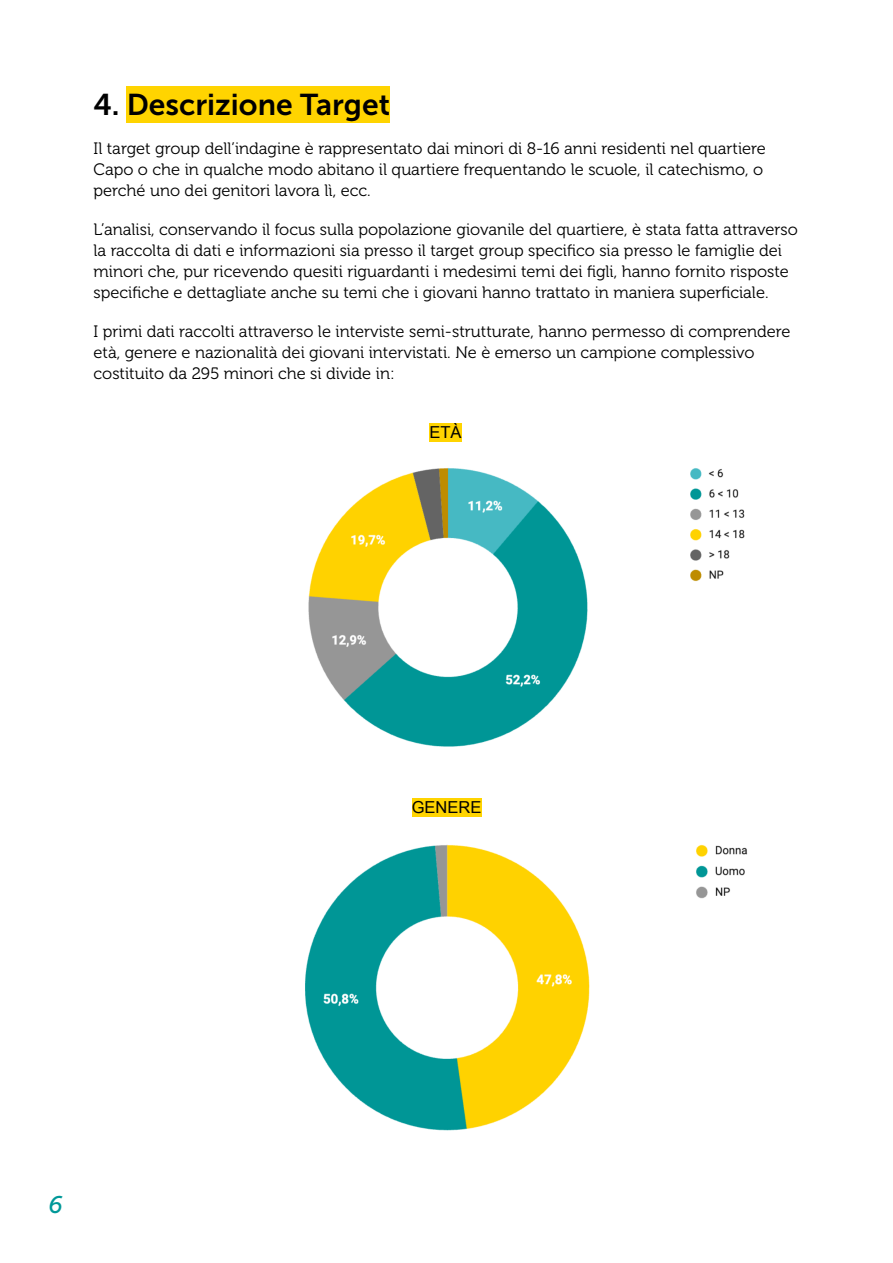
<style>
.page{position:relative;width:893px;height:1263px;background:#fff}
.page>*{position:absolute;margin:0;border:0;box-sizing:border-box;transform-origin:0 0}
.t1{font:30px "Museo Sans 700";color:#000}
.t2{font:italic 24px "Museo Sans 500";color:#009898}
.t3{font:16.5px "Museo 300";color:#000}
.t4{font:16.5px "Arial";color:#000}
</style>
<div class="page">
<div style="left:127px;top:87px;width:263px;height:36px;background:#ffd400"></div>
<img style="left:308px;top:468px;width:437px;height:279px">
<img style="left:305px;top:844px;width:443px;height:287px">
<div style="left:429px;top:423px;width:32px;height:19px;background:#ffd400"></div>
<div style="left:412px;top:798px;width:69px;height:18px;background:#ffd400"></div>
<p class="t1" style="left:94px;top:92px;width:298px">4. Descrizione Target</p>
<p class="t3" style="left:94px;top:141px;width:674px">Il target group dell’indagine è rappresentato dai minori di 8-16 anni residenti nel quartiere</p>
<p class="t3" style="left:94px;top:162px;width:671px">Capo o che in qualche modo abitano il quartiere frequentando le scuole, il catechismo, o</p>
<p class="t3" style="left:94px;top:183px;width:279px">perché uno dei genitori lavora lì, ecc.</p>
<p class="t3" style="left:94px;top:222px;width:706px">L’analisi, conservando il focus sulla popolazione giovanile del quartiere, è stata fatta attraverso</p>
<p class="t3" style="left:94px;top:243px;width:690px">la raccolta di dati e informazioni sia presso il target group specifico sia presso le famiglie dei</p>
<p class="t3" style="left:94px;top:264px;width:697px">minori che, pur ricevendo quesiti riguardanti i medesimi temi dei figli, hanno fornito risposte</p>
<p class="t3" style="left:94px;top:285px;width:676px">specifiche e dettagliate anche su temi che i giovani hanno trattato in maniera superficiale.</p>
<p class="t3" style="left:94px;top:324px;width:698px">I primi dati raccolti attraverso le interviste semi-strutturate, hanno permesso di comprendere</p>
<p class="t3" style="left:94px;top:345px;width:663px">età, genere e nazionalità dei giovani intervistati. Ne è emerso un campione complessivo</p>
<p class="t3" style="left:94px;top:366px;width:303px">costituito da 295 minori che si divide in:</p>
<p class="t4" style="left:429px;top:426px;width:34px">ETÀ</p>
<p class="t4" style="left:412px;top:801px;width:71px">GENERE</p>
<p class="t2" style="left:49px;top:1195px;width:16px">6</p>
</div>
